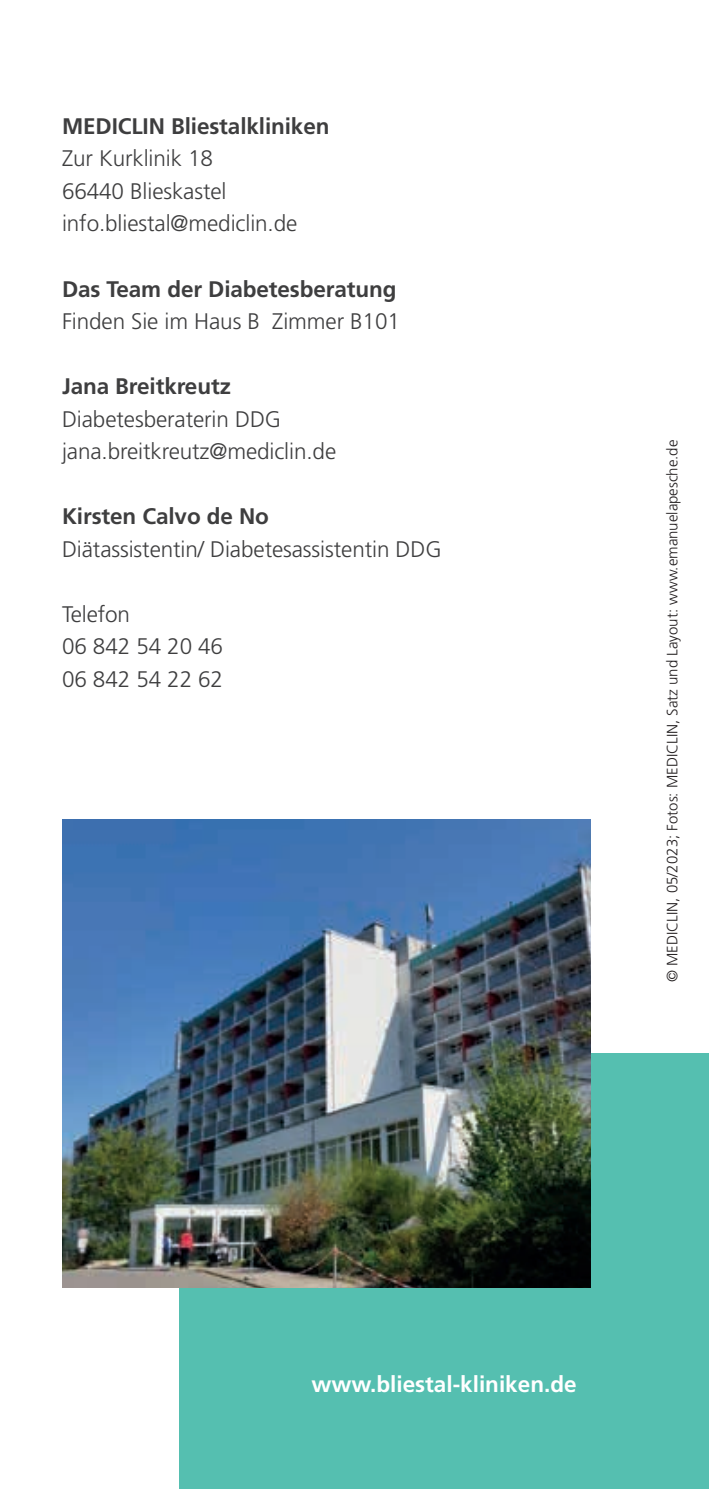
<style>
.page{position:relative;width:709px;height:1489px;background:#fff}
.page>*{position:absolute;margin:0;border:0;box-sizing:border-box;transform-origin:0 0}
.t1{font:300 22.5px/32.5px "Frutiger LT Pro";letter-spacing:-.005em;color:#3e3e3f}
.t2{font:700 22.5px "Frutiger LT Pro";letter-spacing:-.005em;color:#3e3e3f}
.t3{font:700 22.5px "Frutiger LT Pro";color:#fff}
.t4{font:300 15px "Frutiger LT Pro";color:#231f20}
</style>
<div class="page">
<div style="left:179px;top:1052px;width:530px;height:436px;background:#55bfb0"></div>
<img style="left:62px;top:819px;width:528px;height:467px">
<p class="t2" style="left:62px;top:113px;width:269px">MEDICLIN Bliestalkliniken</p>
<p class="t1" style="left:62px;top:142px;width:237px">Zur Kurklinik 18<br>66440 Blieskastel info.bliestal@mediclin.de</p>
<p class="t2" style="left:62px;top:275px;width:336px">Das Team der Diabetesberatung</p>
<p class="t1" style="left:62px;top:305px;width:339px">Finden Sie im Haus B Zimmer B101</p>
<p class="t2" style="left:62px;top:373px;width:170px">Jana Breitkreutz</p>
<p class="t1" style="left:62px;top:402px;width:276px">Diabetesberaterin DDG jana.breitkreutz@mediclin.de</p>
<p class="t2" style="left:62px;top:503px;width:208px">Kirsten Calvo de No</p>
<p class="t1" style="left:62px;top:532px;width:381px">Diätassistentin/ Diabetesassistentin DDG</p>
<p class="t1" style="left:62px;top:597px;width:163px">Telefon<br>06 842 54 20 46<br>06 842 54 22 62</p>
<p class="t4" style="left:663px;top:982px;width:544px;rotate:-90deg">© MEDICLIN, 05/2023; Fotos: MEDICLIN, Satz und Layout: www.emanuelapesche.de</p>
<p class="t3" style="left:311px;top:1370px;width:267px">www.bliestal-kliniken.de</p>
</div>
